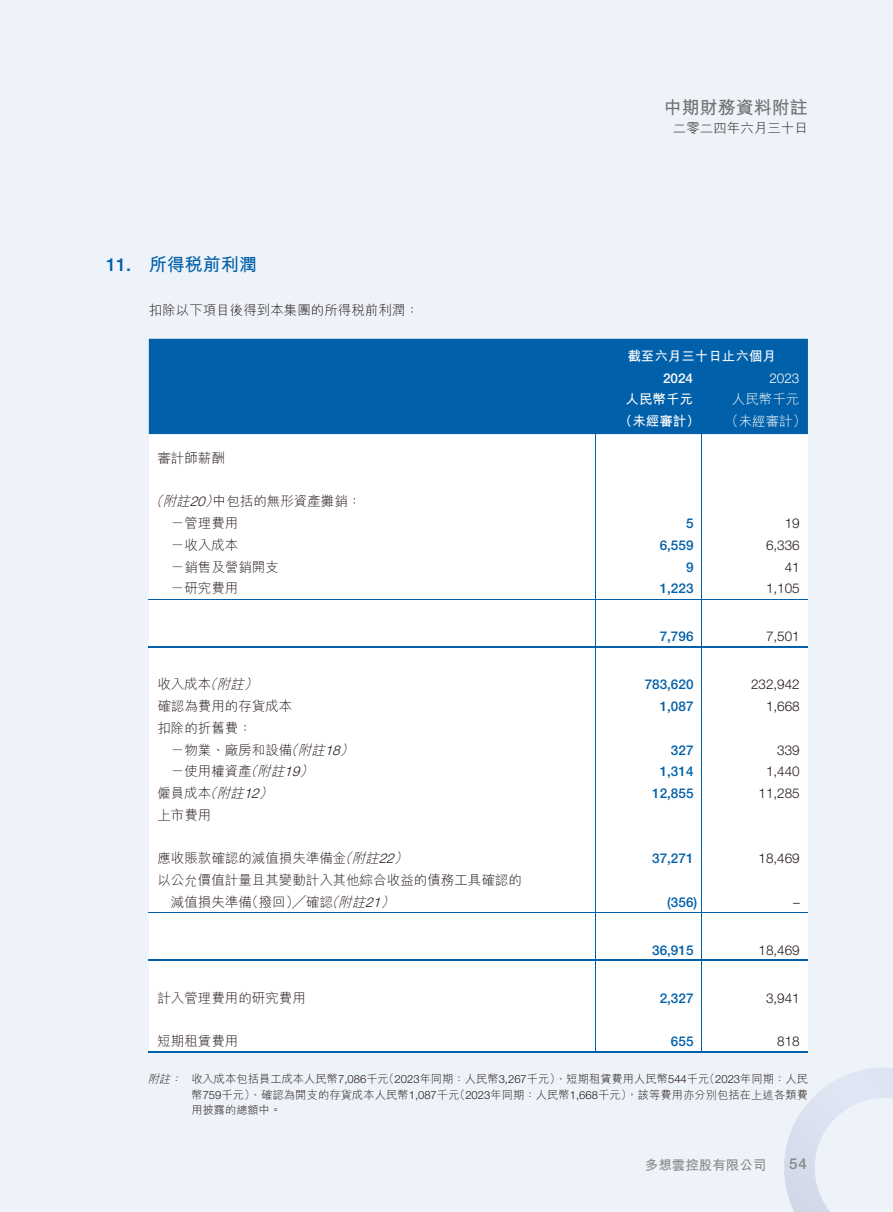
<style>
.page{position:relative;width:893px;height:1212px;background:#eef2f9}
.page>*{position:absolute;margin:0;border:0;box-sizing:border-box;transform-origin:0 0}
.t1{font:18px "M Hei HK Bold E Ten B5 H";color:#0060a9}
.t2{font:18px "M Hei HK Bold E Ten B5 H";color:#717171}
.t3{font:500 15px "Helvetica Neue LT Std";color:#898989}
.t4{font:13.5px/21.8px "M Hei HK Light E Ten B5 H";color:#231916}
.t5{font:500 13.5px "Helvetica Neue LT Std";color:#0060a9}
.t6{font:300 13.5px "Helvetica Neue LT Std";color:#231916}
.t7{font:13.5px "M Hei HK Bold E Ten B5 H";color:#fff}
.t8{font:13.5px "M Hei HK Light E Ten B5 H";color:#fff}
.t9{font:13.5px "M Hei HK Bold E Ten B5 H";color:#898989}
.t10{font:500 13.5px "Helvetica Neue LT Std";color:#fff}
.t11{font:300 13.5px "Helvetica Neue LT Std";color:#fff}
.t12{font:11.25px/15.8px "M Hei HK Light E Ten B5 H";letter-spacing:.01em;color:#231916;text-align:justify}
.s1{font-family:"Helvetica Neue LT Std";font-weight:500}
.s2{font-style:italic}
.s3{font-family:"Helvetica Neue LT Std";font-weight:300;font-style:italic}
.s4{font-family:"Helvetica Neue LT Std";font-weight:300}
</style>
<div class="page">
<svg style="left:784px;top:1068px;width:109px;height:144px"></svg>
<div style="left:149px;top:339px;width:659px;height:95px;background:#0060a9"></div>
<div style="left:149px;top:434px;width:659px;height:617px;background:#fff"></div>
<svg style="left:595px;top:434px;width:1px;height:431px"></svg>
<svg style="left:701px;top:434px;width:1px;height:431px"></svg>
<hr style="left:595px;top:865px;width:1px;height:44px;background:#0060a9">
<hr style="left:701px;top:865px;width:1px;height:44px;background:#0060a9">
<svg style="left:595px;top:909px;width:1px;height:144px"></svg>
<svg style="left:701px;top:909px;width:1px;height:144px"></svg>
<hr style="left:149px;top:599px;width:446px;height:1px;background:#0060a9">
<hr style="left:596px;top:599px;width:105px;height:1px;background:#0060a9">
<hr style="left:702px;top:599px;width:106px;height:1px;background:#0060a9">
<hr style="left:149px;top:646px;width:446px;height:2px;background:#0060a9">
<hr style="left:596px;top:646px;width:105px;height:2px;background:#0060a9">
<hr style="left:702px;top:646px;width:106px;height:2px;background:#0060a9">
<hr style="left:149px;top:912px;width:446px;height:1px;background:#0060a9">
<hr style="left:596px;top:912px;width:105px;height:1px;background:#0060a9">
<hr style="left:702px;top:912px;width:106px;height:1px;background:#0060a9">
<hr style="left:149px;top:960px;width:446px;height:1px;background:#0060a9">
<hr style="left:596px;top:960px;width:105px;height:1px;background:#0060a9">
<hr style="left:702px;top:960px;width:106px;height:1px;background:#0060a9">
<hr style="left:149px;top:1051px;width:446px;height:2px;background:#0060a9">
<hr style="left:596px;top:1051px;width:105px;height:2px;background:#0060a9">
<hr style="left:702px;top:1051px;width:106px;height:2px;background:#0060a9">
<h1 class="t1" style="left:106px;top:258px;width:152px"><span class="s1">11.</span> 所得稅前利潤</h1>
<p class="t4" style="left:149px;top:301px;width:271px">扣除以下項目後得到本集團的所得稅前利潤：</p>
<p class="t4" style="left:157px;top:449px;width:69px">審計師薪酬</p>
<p class="t4" style="left:171px;top:492px;width:192px;text-indent:-22px"><span class="s2">（附註</span><span class="s3">20</span><span class="s2">）</span>中包括的無形資產攤銷：－管理費用</p>
<h1 class="t2" style="left:664px;top:100px;width:146px">中期財務資料附註</h1>
<p class="t4" style="left:673px;top:119px;width:136px">二零二四年六月三十日</p>
<p class="t7" style="left:627px;top:351px;width:150px">截至六月三十日止六個月</p>
<p class="t10" style="left:663px;top:373px;width:32px">2024</p>
<p class="t11" style="left:769px;top:373px;width:32px">2023</p>
<p class="t7" style="left:626px;top:394px;width:69px">人民幣千元</p>
<p class="t8" style="left:732px;top:394px;width:69px">人民幣千元</p>
<p class="t7" style="left:619px;top:416px;width:82px">（未經審計）</p>
<p class="t8" style="left:725px;top:416px;width:82px">（未經審計）</p>
<p class="t5" style="left:686px;top:518px;width:9px">5</p>
<p class="t6" style="left:785px;top:518px;width:17px">19</p>
<p class="t4" style="left:171px;top:536px;width:69px">－收入成本</p>
<p class="t5" style="left:660px;top:540px;width:35px">6,559</p>
<p class="t6" style="left:766px;top:540px;width:35px">6,336</p>
<p class="t4" style="left:171px;top:557px;width:109px">－銷售及營銷開支</p>
<p class="t5" style="left:686px;top:562px;width:9px">9</p>
<p class="t6" style="left:785px;top:562px;width:17px">41</p>
<p class="t4" style="left:171px;top:579px;width:69px">－研究費用</p>
<p class="t5" style="left:660px;top:584px;width:35px">1,223</p>
<p class="t6" style="left:766px;top:584px;width:35px">1,105</p>
<p class="t5" style="left:660px;top:632px;width:35px">7,796</p>
<p class="t6" style="left:766px;top:632px;width:35px">7,501</p>
<p class="t4" style="left:157px;top:675px;width:105px">收入成本<span class="s2">（附註）</span></p>
<p class="t5" style="left:645px;top:680px;width:50px">783,620</p>
<p class="t6" style="left:751px;top:680px;width:50px">232,942</p>
<p class="t4" style="left:157px;top:697px;width:136px">確認為費用的存貨成本</p>
<p class="t5" style="left:660px;top:701px;width:35px">1,087</p>
<p class="t6" style="left:766px;top:701px;width:35px">1,668</p>
<p class="t4" style="left:171px;top:719px;width:188px;text-indent:-14px">扣除的折舊費：<br>－物業、廠房和設備<span class="s2">（附註</span><span class="s3">18</span><span class="s2">）</span></p>
<p class="t5" style="left:671px;top:745px;width:24px">327</p>
<p class="t6" style="left:777px;top:745px;width:24px">339</p>
<p class="t4" style="left:171px;top:762px;width:147px">－使用權資產<span class="s2">（附註</span><span class="s3">19</span><span class="s2">）</span></p>
<p class="t5" style="left:660px;top:767px;width:35px">1,314</p>
<p class="t6" style="left:766px;top:767px;width:35px">1,440</p>
<p class="t4" style="left:157px;top:784px;width:120px">僱員成本<span class="s2">（附註</span><span class="s3">12</span><span class="s2">）</span></p>
<p class="t5" style="left:652px;top:788px;width:43px">12,855</p>
<p class="t6" style="left:758px;top:788px;width:43px">11,285</p>
<p class="t4" style="left:157px;top:806px;width:55px">上市費用</p>
<p class="t4" style="left:157px;top:849px;width:255px">應收賬款確認的減值損失準備金<span class="s2">（附註</span><span class="s3">22</span><span class="s2">）</span></p>
<p class="t5" style="left:652px;top:854px;width:43px">37,271</p>
<p class="t6" style="left:758px;top:854px;width:43px">18,469</p>
<p class="t4" style="left:171px;top:871px;width:352px;text-indent:-14px">以公允價值計量且其變動計入其他綜合收益的債務工具確認的減值損失準備（撥回）╱確認<span class="s2">（附註</span><span class="s3">21</span><span class="s2">）</span></p>
<p class="t5" style="left:667px;top:897px;width:32px">(356)</p>
<p class="t6" style="left:793px;top:897px;width:8px">–</p>
<p class="t5" style="left:652px;top:945px;width:43px">36,915</p>
<p class="t6" style="left:758px;top:945px;width:43px">18,469</p>
<p class="t4" style="left:157px;top:989px;width:150px">計入管理費用的研究費用</p>
<p class="t5" style="left:660px;top:993px;width:35px">2,327</p>
<p class="t6" style="left:766px;top:993px;width:35px">3,941</p>
<p class="t4" style="left:157px;top:1032px;width:82px">短期租賃費用</p>
<p class="t5" style="left:671px;top:1037px;width:24px">655</p>
<p class="t6" style="left:777px;top:1037px;width:24px">818</p>
<p class="t12" style="left:191px;top:1072px;width:618px;text-indent:-44px"><span class="s2">附註：</span> 收入成本包括員工成本人民幣<span class="s4">7,086</span>千元（<span class="s4">2023</span>年同期：人民幣<span class="s4">3,267</span>千元）、短期租賃費用人民幣<span class="s4">544</span>千元（<span class="s4">2023</span>年同期：人民幣<span class="s4">759</span>千元）、確認為開支的存貨成本人民幣<span class="s4">1,087</span>千元（<span class="s4">2023</span>年同期：人民幣<span class="s4">1,668</span>千元），該等費用亦分別包括在上述各類費用披露的總額中。</p>
<p class="t9" style="left:645px;top:1160px;width:123px">多想雲控股有限公司</p>
<p class="t3" style="left:789px;top:1158px;width:19px">54</p>
</div>
